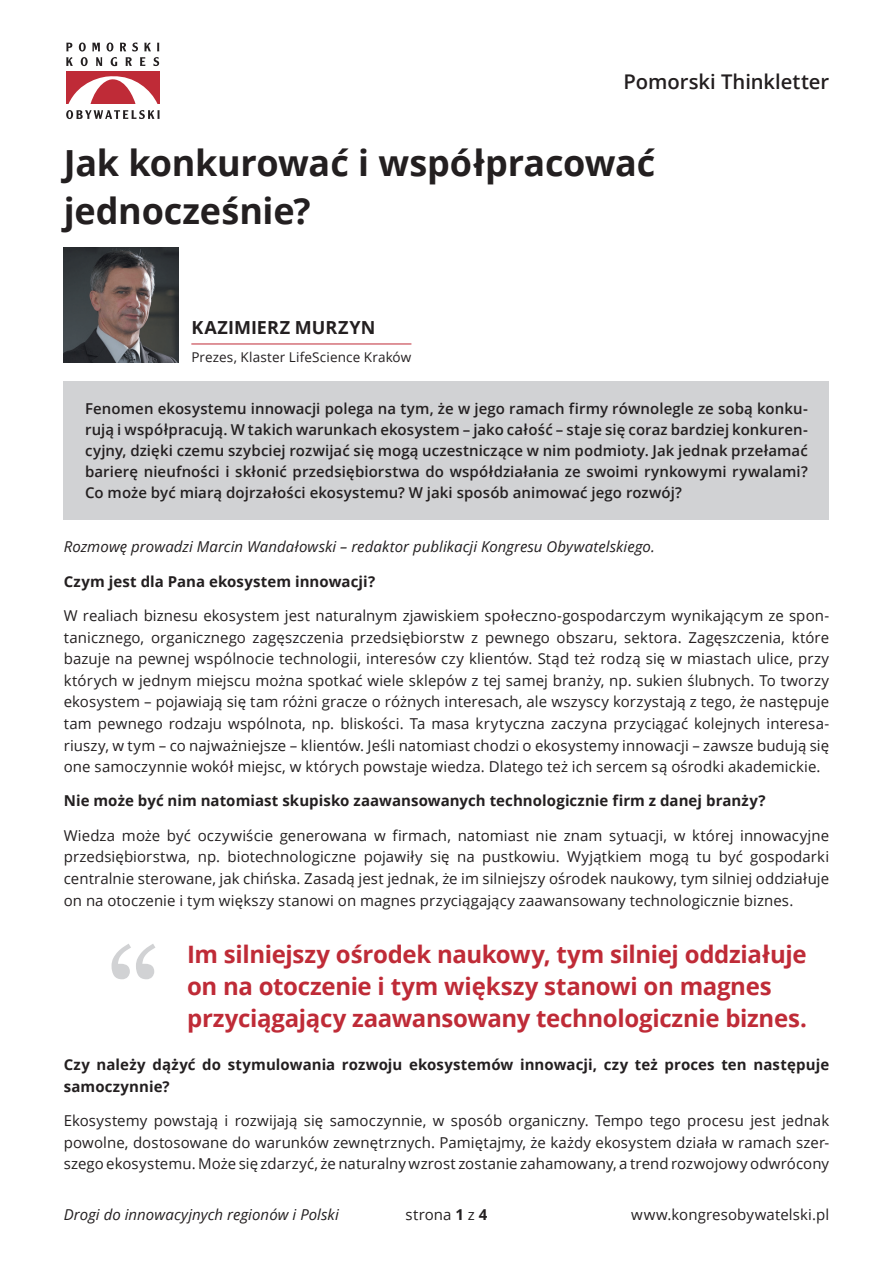
<style>
.page{position:relative;width:893px;height:1263px;background:#fff}
.page>*{position:absolute;margin:0;border:0;box-sizing:border-box;transform-origin:0 0}
.t1{font:135px "Georgia";color:#d1d2d4}
.t2{font:700 36px/47.4px "Open Sans";letter-spacing:-.005em;color:#231f20}
.t3{font:700 24px/32.1px "Open Sans";letter-spacing:-.015em;color:#bf2b37}
.t4{font:600 20.25px "Open Sans";letter-spacing:-.005em;color:#231f20}
.t5{font:700 18px "Open Sans";letter-spacing:.01em;color:#231f20}
.t6{font:15px/21.6px "Open Sans";letter-spacing:.005em;color:#231f20;text-align:justify}
.t7{font:600 15px/21px "Open Sans";letter-spacing:.005em;color:#231f20;text-align:justify}
.t8{font:700 15px/21.6px "Open Sans";letter-spacing:.005em;color:#231f20}
.t9{font:italic 15px "Open Sans";letter-spacing:.005em;color:#231f20}
.t10{font:13.5px "Open Sans";letter-spacing:.01em;color:#231f20}
.s1{font-weight:700}
</style>
<div class="page">
<div style="left:66px;top:72px;width:94px;height:32px;background:#bf2b37"></div>
<svg style="left:68px;top:76px;width:90px;height:28px"></svg>
<svg style="left:66px;top:43px;width:6px;height:8px"></svg>
<svg style="left:66px;top:57px;width:7px;height:9px"></svg>
<svg style="left:79px;top:43px;width:80px;height:23px"></svg>
<svg style="left:66px;top:110px;width:94px;height:9px"></svg>
<img style="left:64px;top:247px;width:115px;height:115px">
<hr style="left:191px;top:344px;width:220px;height:1px;background:#bf2b37">
<div style="left:64px;top:382px;width:765px;height:138px;background:#d1d2d4"></div>
<h3 class="t4" style="left:624px;top:67px;width:207px">Pomorski Thinkletter</h3>
<h2 class="t2" style="left:64px;top:139px;width:593px">Jak konkurować i współpracować jednocześnie?</h2>
<p class="t5" style="left:191px;top:315px;width:186px">KAZIMIERZ MURZYN</p>
<p class="t10" style="left:191px;top:348px;width:222px">Prezes, Klaster LifeScience Kraków</p>
<p class="t7" style="left:85px;top:398px;width:724px">Fenomen ekosystemu innowacji polega na tym, że w jego ramach firmy równolegle ze sobą konku&shy;rują i współpracują. W takich warunkach ekosystem – jako całość – staje się coraz bardziej konkuren&shy;cyjny, dzięki czemu szybciej rozwijać się mogą uczestniczące w nim podmioty. Jak jednak przełamać barierę nieufności i skłonić przedsiębiorstwa do współdziałania ze swoimi rynkowymi rywalami?<br>Co może być miarą dojrzałości ekosystemu? W jaki sposób animować jego rozwój?</p>
<p class="t9" style="left:64px;top:536px;width:593px">Rozmowę prowadzi Marcin Wandałowski – redaktor publikacji Kongresu Obywatelskiego.</p>
<p class="t8" style="left:64px;top:570px;width:313px">Czym jest dla Pana ekosystem innowacji?</p>
<p class="t6" style="left:64px;top:604px;width:767px">W realiach biznesu ekosystem jest naturalnym zjawiskiem społeczno‑gospodarczym wynikającym ze spon‑ tanicznego, organicznego zagęszczenia przedsiębiorstw z pewnego obszaru, sektora. Zagęszczenia, które bazuje na pewnej wspólnocie technologii, interesów czy klientów. Stąd też rodzą się w miastach ulice, przy których w jednym miejscu można spotkać wiele sklepów z tej samej branży, np. sukien ślubnych. To tworzy ekosystem – pojawiają się tam różni gracze o różnych interesach, ale wszyscy korzystają z tego, że następuje tam pewnego rodzaju wspólnota, np. bliskości. Ta masa krytyczna zaczyna przyciągać kolejnych interesa‑ riuszy, w tym – co najważniejsze – klientów. Jeśli natomiast chodzi o ekosystemy innowacji – zawsze budują się one samoczynnie wokół miejsc, w których powstaje wiedza. Dlatego też ich sercem są ośrodki akademickie.</p>
<p class="t8" style="left:64px;top:790px;width:703px">Nie może być nim natomiast skupisko zaawansowanych technologicznie firm z danej branży?</p>
<p class="t6" style="left:64px;top:824px;width:767px">Wiedza może być oczywiście generowana w firmach, natomiast nie znam sytuacji, w której innowacyjne przedsiębiorstwa, np. biotechnologiczne pojawiły się na pustkowiu. Wyjątkiem mogą tu być gospodarki centralnie sterowane, jak chińska. Zasadą jest jednak, że im silniejszy ośrodek naukowy, tym silniej oddziałuje on na otoczenie i tym większy stanowi on magnes przyciągający zaawansowany technologicznie biznes.</p>
<h1 class="t1" style="left:106px;top:916px;width:57px">“</h1>
<h3 class="t3" style="left:187px;top:938px;width:621px">Im silniejszy ośrodek naukowy, tym silniej oddziałuje on na otoczenie i tym większy stanowi on magnes przyciągający zaawansowany technologicznie biznes.</h3>
<p class="t8" style="left:64px;top:1054px;width:767px">Czy należy dążyć do stymulowania rozwoju ekosystemów innowacji, czy też proces ten następuje samoczynnie?</p>
<p class="t6" style="left:64px;top:1109px;width:767px">Ekosystemy powstają i rozwijają się samoczynnie, w sposób organiczny. Tempo tego procesu jest jednak powolne, dostosowane do warunków zewnętrznych. Pamiętajmy, że każdy ekosystem działa w ramach szer‑ szego ekosystemu. Może się zdarzyć, że naturalny wzrost zostanie zahamowany, a trend rozwojowy odwrócony</p>
<p class="t9" style="left:64px;top:1205px;width:277px">Drogi do innowacyjnych regionów i Polski</p>
<p class="t6" style="left:406px;top:1204px;width:83px">strona <span class="s1">1</span> z <span class="s1">4</span></p>
<p class="t6" style="left:631px;top:1204px;width:199px">www.kongresobywatelski.pl</p>
</div>
